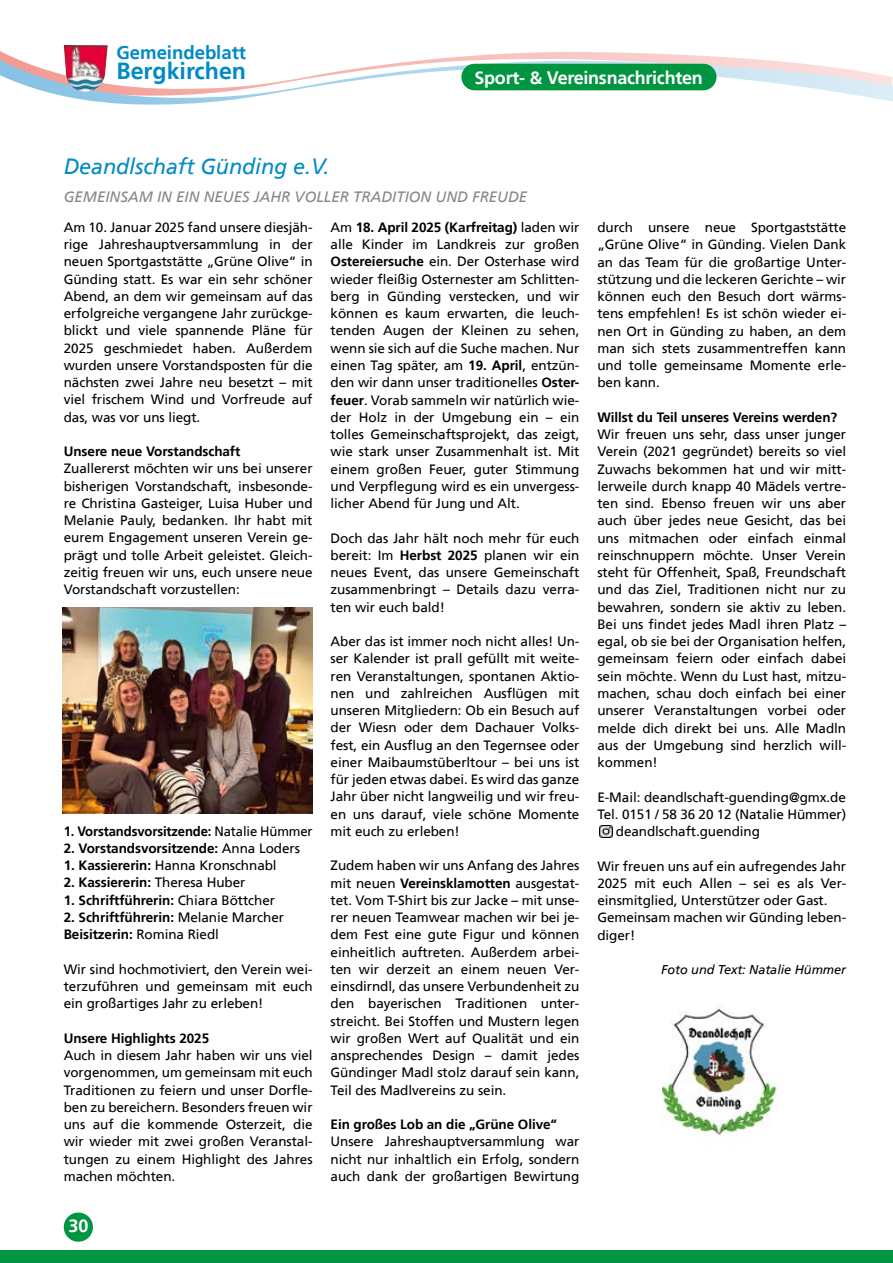
<style>
.page{position:relative;width:893px;height:1263px;background:#fff}
.page>*{position:absolute;margin:0;border:0;box-sizing:border-box;transform-origin:0 0}
.t1{font:700 23.25px "Frutiger";letter-spacing:-.005em;color:#008bc5}
.t2{font:italic 22.05px "Frutiger 56";letter-spacing:-.005em;color:#008bc5}
.t3{font:700 18.6px "Frutiger";letter-spacing:-.005em;color:#008bc5}
.t4{font:700 18px "Frutiger";letter-spacing:-.015em;color:#fff}
.t5{font:italic 15px "Frutiger 56";color:#878787}
.t6{font:13.5px/17.2px "Frutiger 55 Roman";letter-spacing:-.005em;color:#000;text-align:justify}
.t7{font:700 13.5px/17.2px "Frutiger";letter-spacing:-.005em;color:#000}
.t8{font:italic 12.75px "Frutiger 56";letter-spacing:-.005em;color:#000}
.s1{font-family:"Frutiger 55 Roman";font-weight:400}
.s2{font-family:"Frutiger";font-weight:700}
</style>
<div class="page">
<svg style="left:0;top:53px;width:893px;height:52px"></svg>
<div style="left:461px;top:64px;width:255px;height:26px;background:#009641;border-radius:13px"></div>
<div style="left:0;top:1250px;width:893px;height:13px;background:#009641"></div>
<div style="left:64px;top:1212px;width:29px;height:30px;background:#009641;border-radius:50%"></div>
<img style="left:64px;top:45px;width:44px;height:47px">
<svg style="left:600px;top:825px;width:12px;height:12px"></svg>
<img style="left:63px;top:608px;width:250px;height:205px">
<img style="left:663px;top:1003px;width:114px;height:142px">
<h3 class="t3" style="left:117px;top:44px;width:131px">Gemeindeblatt</h3>
<h1 class="t1" style="left:117px;top:60px;width:131px">Bergkirchen</h1>
<h3 class="t4" style="left:475px;top:70px;width:230px">Sport- &amp; Vereinsnachrichten</h3>
<h2 class="t2" style="left:64px;top:156px;width:267px">Deandlschaft Günding e.V.</h2>
<p class="t5" style="left:64px;top:190px;width:465px">GEMEINSAM IN EIN NEUES JAHR VOLLER TRADITION UND FREUDE</p>
<p class="t6" style="left:64px;top:219px;width:250px">Am 10. Januar 2025 fand unsere diesjäh&shy;rige Jahreshauptversammlung in der neuen Sportgaststätte „Grüne Olive“ in Günding statt. Es war ein sehr schöner Abend, an dem wir gemeinsam auf das erfolgreiche vergangene Jahr zurückge&shy;blickt und viele spannende Pläne für 2025 geschmiedet haben. Außerdem wurden unsere Vorstandsposten für die nächsten zwei Jahre neu besetzt – mit viel frischem Wind und Vorfreude auf das, was vor uns liegt.</p>
<p class="t7" style="left:64px;top:444px;width:178px">Unsere neue Vorstandschaft</p>
<p class="t6" style="left:64px;top:461px;width:250px">Zuallererst möchten wir uns bei unserer bisherigen Vorstandschaft, insbesonde&shy;re Christina Gasteiger, Luisa Huber und Melanie Pauly, bedanken. Ihr habt mit eurem Engagement unseren Verein ge&shy;prägt und tolle Arbeit geleistet. Gleich&shy;zeitig freuen wir uns, euch unsere neue Vorstandschaft vorzustellen:</p>
<p class="t7" style="left:331px;top:219px;width:250px"><span class="s1">Am</span> 18. April 2025 (Karfreitag) <span class="s1">laden wir</span></p>
<p class="t6" style="left:331px;top:237px;width:250px">alle Kinder im Landkreis zur großen <span class="s2">Ostereiersuche</span> ein. Der Osterhase wird wieder fleißig Osternester am Schlitten&shy;berg in Günding verstecken, und wir können es kaum erwarten, die leuch&shy;tenden Augen der Kleinen zu sehen, wenn sie sich auf die Suche machen. Nur einen Tag später, am <span class="s2">19. April</span>, entzün&shy;den wir dann unser traditionelles <span class="s2">Oster&shy;feuer</span>. Vorab sammeln wir natürlich wie&shy;der Holz in der Umgebung ein – ein tolles Gemeinschaftsprojekt, das zeigt, wie stark unser Zusammenhalt ist. Mit einem großen Feuer, guter Stimmung und Verpflegung wird es ein unvergess&shy;licher Abend für Jung und Alt.</p>
<p class="t6" style="left:331px;top:530px;width:250px">Doch das Jahr hält noch mehr für euch bereit: Im <span class="s2">Herbst 2025</span> planen wir ein neues Event, das unsere Gemeinschaft zusammenbringt – Details dazu verra&shy;ten wir euch bald!</p>
<p class="t6" style="left:331px;top:633px;width:250px">Aber das ist immer noch nicht alles! Un&shy;ser Kalender ist prall gefüllt mit weite&shy;ren Veranstaltungen, spontanen Aktio&shy;nen und zahlreichen Ausflügen mit unseren Mitgliedern: Ob ein Besuch auf der Wiesn oder dem Dachauer Volks&shy;fest, ein Ausflug an den Tegernsee oder einer Maibaumstüberltour – bei uns ist für jeden etwas dabei. Es wird das ganze Jahr über nicht langweilig und wir freu&shy;en uns darauf, viele schöne Momente mit euch zu erleben!</p>
<p class="t6" style="left:331px;top:858px;width:250px">Zudem haben wir uns Anfang des Jahres mit neuen <span class="s2">Vereinsklamotten</span> ausgestat&shy;tet. Vom T-Shirt bis zur Jacke – mit unse&shy;rer neuen Teamwear machen wir bei je&shy;dem Fest eine gute Figur und können einheitlich auftreten. Außerdem arbei&shy;ten wir derzeit an einem neuen Ver&shy;einsdirndl, das unsere Verbundenheit zu den bayerischen Traditionen unter&shy;streicht. Bei Stoffen und Mustern legen wir großen Wert auf Qualität und ein ansprechendes Design – damit jedes Gündinger Madl stolz darauf sein kann, Teil des Madlvereins zu sein.</p>
<p class="t7" style="left:331px;top:1117px;width:228px">Ein großes Lob an die „Grüne Olive“</p>
<p class="t6" style="left:331px;top:1134px;width:250px">Unsere Jahreshauptversammlung war nicht nur inhaltlich ein Erfolg, sondern auch dank der großartigen Bewirtung</p>
<p class="t7" style="left:64px;top:823px;width:250px">1. Vorstandsvorsitzende: <span class="s1">Natalie Hümmer</span></p>
<p class="t7" style="left:64px;top:840px;width:238px">2. Vorstandsvorsitzende: <span class="s1">Anna Loders</span></p>
<p class="t6" style="left:64px;top:858px;width:214px"><span class="s2">1. Kassiererin:</span> Hanna Kronschnabl</p>
<p class="t7" style="left:64px;top:875px;width:183px">2. Kassiererin: <span class="s1">Theresa Huber</span></p>
<p class="t7" style="left:64px;top:892px;width:213px">1. Schriftführerin: <span class="s1">Chiara Böttcher</span></p>
<p class="t7" style="left:64px;top:909px;width:222px">2. Schriftführerin: <span class="s1">Melanie Marcher<br></span>Beisitzerin: <span class="s1">Romina Riedl</span></p>
<p class="t6" style="left:64px;top:961px;width:250px">Wir sind hochmotiviert, den Verein wei&shy;terzuführen und gemeinsam mit euch ein großartiges Jahr zu erleben!</p>
<p class="t7" style="left:64px;top:1030px;width:147px">Unsere Highlights 2025</p>
<p class="t6" style="left:64px;top:1047px;width:250px">Auch in diesem Jahr haben wir uns viel vorgenommen, um gemeinsam mit euch Traditionen zu feiern und unser Dorfle&shy;ben zu bereichern. Besonders freuen wir uns auf die kommende Osterzeit, die wir wieder mit zwei großen Veranstal&shy;tungen zu einem Highlight des Jahres machen möchten.</p>
<h3 class="t4" style="left:68px;top:1218px;width:22px">30</h3>
<p class="t6" style="left:597px;top:220px;width:250px">durch unsere neue Sportgaststätte „Grüne Olive“ in Günding. Vielen Dank an das Team für die großartige Unter&shy;stützung und die leckeren Gerichte – wir können euch den Besuch dort wärms&shy;tens empfehlen! Es ist schön wieder ei&shy;nen Ort in Günding zu haben, an dem man sich stets zusammentreffen kann und tolle gemeinsame Momente erle&shy;ben kann.</p>
<p class="t7" style="left:597px;top:409px;width:241px">Willst du Teil unseres Vereins werden?</p>
<p class="t6" style="left:597px;top:427px;width:250px">Wir freuen uns sehr, dass unser junger Verein (2021 gegründet) bereits so viel Zuwachs bekommen hat und wir mitt&shy;lerweile durch knapp 40 Mädels vertre&shy;ten sind. Ebenso freuen wir uns aber auch über jedes neue Gesicht, das bei uns mitmachen oder einfach einmal reinschnuppern möchte. Unser Verein steht für Offenheit, Spaß, Freundschaft und das Ziel, Traditionen nicht nur zu bewahren, sondern sie aktiv zu leben.<br>Bei uns findet jedes Madl ihren Platz – egal, ob sie bei der Organisation helfen, gemeinsam feiern oder einfach dabei sein möchte. Wenn du Lust hast, mitzu&shy;machen, schau doch einfach bei einer unserer Veranstaltungen vorbei oder melde dich direkt bei uns. Alle Madln aus der Umgebung sind herzlich will&shy;kommen!</p>
<p class="t6" style="left:597px;top:789px;width:250px">E-Mail: deandlschaft-guending@gmx.de</p>
<p class="t6" style="left:597px;top:806px;width:250px">Tel. 0151 / 58 36 20 12 (Natalie Hümmer)</p>
<p class="t6" style="left:616px;top:823px;width:146px">deandlschaft.guending</p>
<p class="t6" style="left:597px;top:858px;width:250px;text-align:left">Wir freuen uns auf ein aufregendes Jahr<br>2025 mit euch Allen – sei es als Ver&shy;einsmitglied, Unterstützer oder Gast.<br>Gemeinsam machen wir Günding leben&shy;diger!</p>
<p class="t8" style="left:661px;top:963px;width:187px">Foto und Text: Natalie Hümmer</p>
</div>
